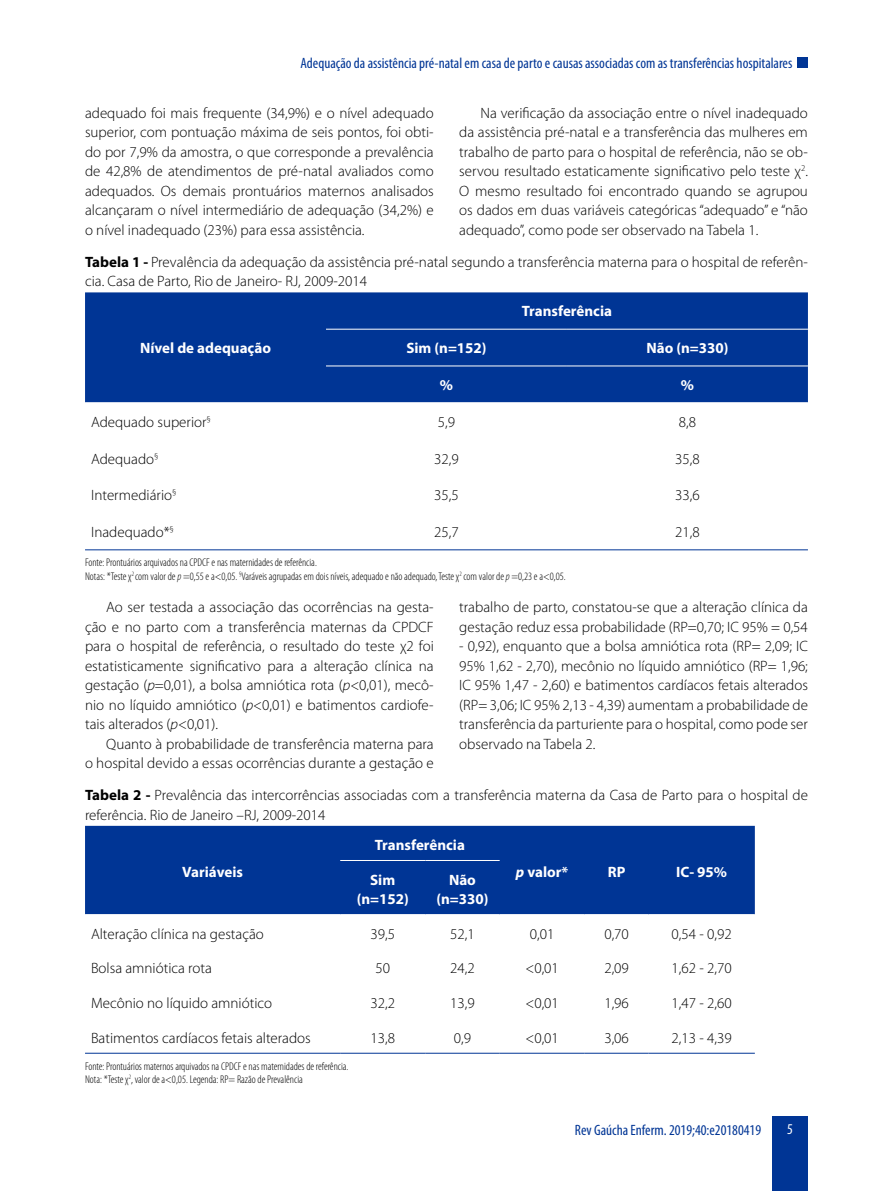
<style>
.page{position:relative;width:893px;height:1191px;background:#fff}
.page>*{position:absolute;margin:0;border:0;box-sizing:border-box;transform-origin:0 0}
.t1{font:300 15px/19.5px "Myriad Pro";color:#000;text-align:justify}
.t2{font:condensed 15px "Myriad Pro";color:#003595}
.t3{font:700 15px/19.5px "Myriad Pro";color:#fff;text-align:center}
.t4{font:condensed 15px "Myriad Pro";color:#fff}
.t5{font:300 condensed 11.25px/13.5px "Myriad Pro";color:#000}
.s1{font-weight:700}
.s2{font-style:italic}
</style>
<div class="page">
<div style="left:772px;top:1116px;width:36px;height:75px;background:#003595"></div>
<div style="left:798px;top:57px;width:10px;height:11px;background:#003595"></div>
<div style="left:85px;top:292px;width:723px;height:110px;background:#003595"></div>
<hr style="left:326px;top:329px;width:241px;height:1px;background:#fff">
<hr style="left:567px;top:329px;width:241px;height:1px;background:#fff">
<hr style="left:326px;top:365px;width:241px;height:1px;background:#fff">
<hr style="left:567px;top:365px;width:241px;height:1px;background:#fff">
<hr style="left:85px;top:549px;width:241px;height:1px;background:#003595">
<hr style="left:326px;top:549px;width:241px;height:1px;background:#003595">
<hr style="left:567px;top:549px;width:241px;height:1px;background:#003595">
<div style="left:85px;top:826px;width:670px;height:88px;background:#003595"></div>
<hr style="left:340px;top:860px;width:85px;height:1px;background:#fff">
<hr style="left:425px;top:860px;width:75px;height:1px;background:#fff">
<hr style="left:85px;top:1052px;width:255px;height:1px;background:#003595">
<hr style="left:340px;top:1052px;width:85px;height:1px;background:#003595">
<hr style="left:425px;top:1052px;width:75px;height:1px;background:#003595">
<hr style="left:500px;top:1052px;width:85px;height:1px;background:#003595">
<hr style="left:585px;top:1052px;width:64px;height:1px;background:#003595">
<hr style="left:649px;top:1052px;width:106px;height:1px;background:#003595">
<p class="t2" style="left:301px;top:55px;width:493px">Adequação da assistência pré-natal em casa de parto e causas associadas com as transferências hospitalares</p>
<p class="t1" style="left:85px;top:103px;width:350px">adequado foi mais frequente (34,9%) e o nível adequado superior, com pontuação máxima de seis pontos, foi obti&shy;do por 7,9% da amostra, o que corresponde a prevalência de 42,8% de atendimentos de pré-natal avaliados como adequados. Os demais prontuários maternos analisados alcançaram o nível intermediário de adequação (34,2%) e o nível inadequado (23%) para essa assistência.</p>
<p class="t1" style="left:459px;top:103px;width:350px;text-indent:21px">Na verificação da associação entre o nível inadequado da assistência pré-natal e a transferência das mulheres em trabalho de parto para o hospital de referência, não se ob&shy;servou resultado estaticamente significativo pelo teste χ<sup>2</sup>.<br>O mesmo resultado foi encontrado quando se agrupou os dados em duas variáveis categóricas “adequado” e “não adequado”, como pode ser observado na Tabela 1.</p>
<p class="t1" style="left:85px;top:252px;width:724px"><span class="s1">Tabela 1 -</span> Prevalência da adequação da assistência pré-natal segundo a transferência materna para o hospital de referên&shy;cia. Casa de Parto, Rio de Janeiro- RJ, 2009-2014</p>
<p class="t3" style="left:140px;top:338px;width:132px">Nível de adequação</p>
<p class="t3" style="left:522px;top:301px;width:92px">Transferência</p>
<p class="t3" style="left:406px;top:338px;width:82px">Sim (n=152)</p>
<p class="t3" style="left:646px;top:338px;width:84px">Não (n=330)</p>
<p class="t3" style="left:440px;top:375px;width:15px">%</p>
<p class="t3" style="left:681px;top:375px;width:15px">%</p>
<p class="t1" style="left:91px;top:412px;width:121px">Adequado superior<sup>§</sup></p>
<p class="t1" style="left:438px;top:412px;width:19px">5,9</p>
<p class="t1" style="left:679px;top:412px;width:19px">8,8</p>
<p class="t1" style="left:91px;top:449px;width:69px">Adequado<sup>§</sup></p>
<p class="t1" style="left:434px;top:449px;width:26px">32,9</p>
<p class="t1" style="left:675px;top:449px;width:26px">35,8</p>
<p class="t1" style="left:91px;top:486px;width:87px">Intermediário<sup>§</sup></p>
<p class="t1" style="left:434px;top:486px;width:26px">35,5</p>
<p class="t1" style="left:675px;top:486px;width:26px">33,6</p>
<p class="t1" style="left:91px;top:522px;width:84px">Inadequado*<sup>§</sup></p>
<p class="t1" style="left:434px;top:522px;width:26px">25,7</p>
<p class="t1" style="left:675px;top:522px;width:26px">21,8</p>
<p class="t5" style="left:85px;top:556px;width:482px">Fonte: Prontuários arquivados na CPDCF e nas maternidades de referência.<br>Notas: *Teste χ<sup>2</sup> com valor de <span class="s2">p</span> =0,55 e a&lt;0,05. <sup>§</sup>Varáveis agrupadas em dois níveis, adequado e não adequado, Teste χ<sup>2</sup> com valor de <span class="s2">p</span> =0,23 e a&lt;0,05.</p>
<p class="t1" style="left:85px;top:597px;width:350px;text-indent:21px">Ao ser testada a associação das ocorrências na gesta&shy;ção e no parto com a transferência maternas da CPDCF para o hospital de referência, o resultado do teste χ2 foi estatisticamente significativo para a alteração clínica na gestação (<span class="s2">p</span>=0,01), a bolsa amniótica rota (<span class="s2">p</span>&lt;0,01), mecô&shy;nio no líquido amniótico (<span class="s2">p</span>&lt;0,01) e batimentos cardiofe&shy;tais alterados (<span class="s2">p</span>&lt;0,01).</p>
<p class="t1" style="left:85px;top:734px;width:350px;text-align:right">Quanto à probabilidade de transferência materna para<br>o hospital devido a essas ocorrências durante a gestação e</p>
<p class="t1" style="left:459px;top:597px;width:350px">trabalho de parto, constatou-se que a alteração clínica da gestação reduz essa probabilidade (RP=0,70; IC 95% = 0,54</p>
<p class="t1" style="left:459px;top:636px;width:350px">- 0,92), enquanto que a bolsa amniótica rota (RP= 2,09; IC 95% 1,62 - 2,70), mecônio no líquido amniótico (RP= 1,96; IC 95% 1,47 - 2,60) e batimentos cardíacos fetais alterados (RP= 3,06; IC 95% 2,13 - 4,39) aumentam a probabilidade de transferência da parturiente para o hospital, como pode ser observado na Tabela 2.</p>
<p class="t1" style="left:85px;top:786px;width:724px"><span class="s1">Tabela 2 -</span> Prevalência das intercorrências associadas com a transferência materna da Casa de Parto para o hospital de referência. Rio de Janeiro –RJ, 2009-2014</p>
<p class="t3" style="left:182px;top:861px;width:62px">Variáveis</p>
<p class="t3" style="left:375px;top:834px;width:92px">Transferência</p>
<p class="t3" style="left:357px;top:869px;width:54px">Sim (n=152)</p>
<p class="t3" style="left:436px;top:869px;width:54px">Não (n=330)</p>
<p class="t3" style="left:516px;top:861px;width:54px"><span class="s2">p</span> valor*</p>
<p class="t3" style="left:608px;top:861px;width:19px">RP</p>
<p class="t3" style="left:676px;top:861px;width:52px">IC- 95%</p>
<p class="t1" style="left:91px;top:924px;width:174px">Alteração clínica na gestação</p>
<p class="t1" style="left:370px;top:924px;width:26px">39,5</p>
<p class="t1" style="left:450px;top:924px;width:26px">52,1</p>
<p class="t1" style="left:530px;top:924px;width:26px">0,01</p>
<p class="t1" style="left:604px;top:924px;width:26px">0,70</p>
<p class="t1" style="left:672px;top:924px;width:62px">0,54 - 0,92</p>
<p class="t1" style="left:91px;top:958px;width:122px">Bolsa amniótica rota</p>
<p class="t1" style="left:375px;top:958px;width:16px">50</p>
<p class="t1" style="left:450px;top:958px;width:26px">24,2</p>
<p class="t1" style="left:525px;top:958px;width:35px">&lt;0,01</p>
<p class="t1" style="left:604px;top:958px;width:26px">2,09</p>
<p class="t1" style="left:672px;top:958px;width:62px">1,62 - 2,70</p>
<p class="t1" style="left:91px;top:993px;width:183px">Mecônio no líquido amniótico</p>
<p class="t1" style="left:370px;top:993px;width:26px">32,2</p>
<p class="t1" style="left:450px;top:993px;width:26px">13,9</p>
<p class="t1" style="left:525px;top:993px;width:35px">&lt;0,01</p>
<p class="t1" style="left:604px;top:993px;width:26px">1,96</p>
<p class="t1" style="left:672px;top:993px;width:62px">1,47 - 2,60</p>
<p class="t1" style="left:91px;top:1028px;width:221px">Batimentos cardíacos fetais alterados</p>
<p class="t1" style="left:370px;top:1028px;width:26px">13,8</p>
<p class="t1" style="left:454px;top:1028px;width:19px">0,9</p>
<p class="t1" style="left:525px;top:1028px;width:35px">&lt;0,01</p>
<p class="t1" style="left:604px;top:1028px;width:26px">3,06</p>
<p class="t1" style="left:672px;top:1028px;width:62px">2,13 - 4,39</p>
<p class="t5" style="left:85px;top:1059px;width:265px">Fonte: Prontuários maternos arquivados na CPDCF e nas maternidades de referência.<br>Nota: *Teste χ<sup>2</sup>, valor de a&lt;0,05. Legenda: RP= Razão de Prevalência</p>
<p class="t2" style="left:575px;top:1122px;width:188px">Rev Gaúcha Enferm. 2019;40:e20180419</p>
<p class="t4" style="left:787px;top:1121px;width:7px">5</p>
</div>
